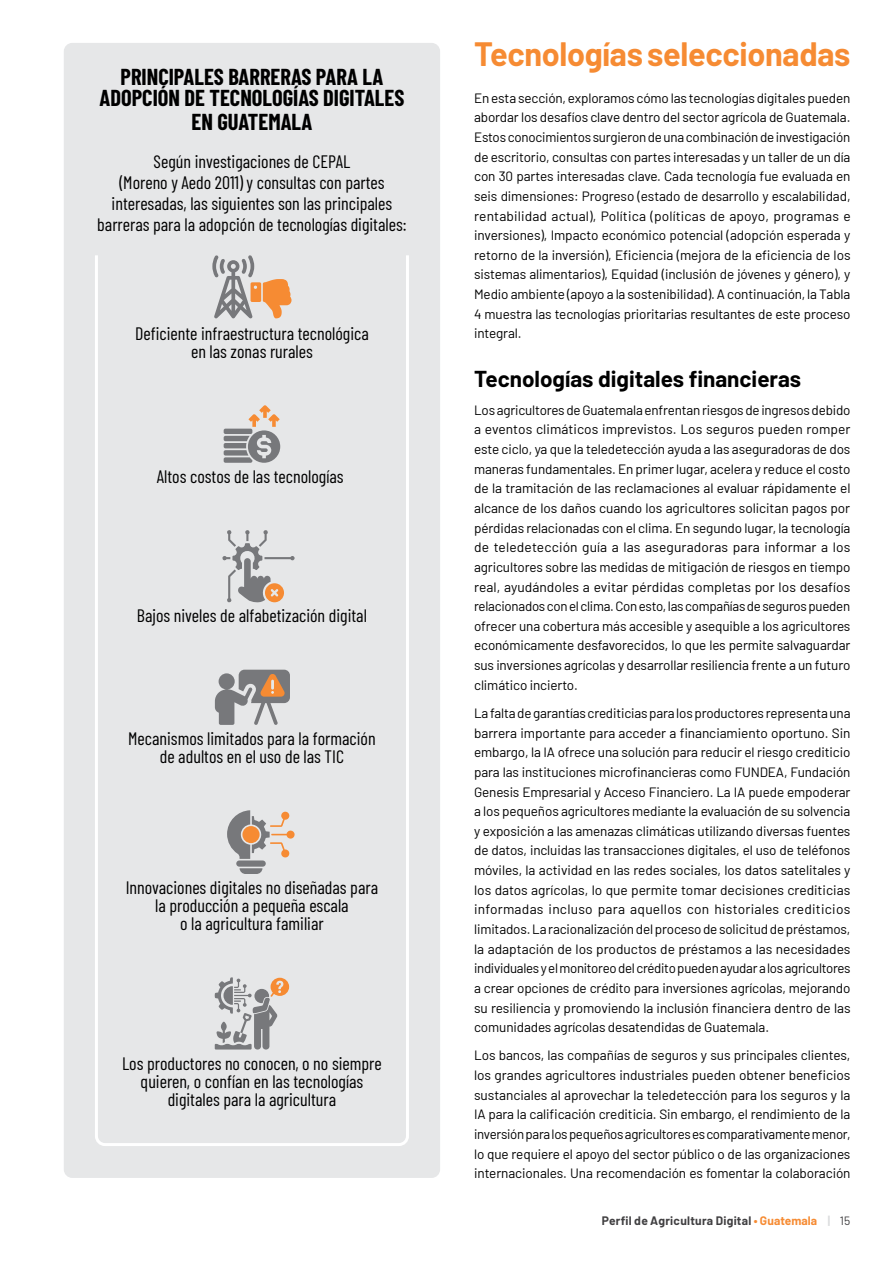
<style>
.page{position:relative;width:893px;height:1263px;background:#fff}
.page>*{position:absolute;margin:0;border:0;box-sizing:border-box;transform-origin:0 0}
.t1{font:700 33px "Barlow";letter-spacing:-.01em;color:#f68b33}
.t2{font:700 22.5px/21px "Barlow Condensed";color:#000;text-align:center}
.t3{font:700 22.5px "Barlow";color:#000}
.t4{font:18px/18px "Barlow Condensed";color:#000;text-align:center}
.t5{font:13.5px/19.6px "Barlow";letter-spacing:-.01em;color:#000;text-align:justify}
.t6{font:700 12px "Barlow";letter-spacing:.02em;color:#414042}
.s1{color:#f68b33}
.s2{color:#dcddde}
.s3{font-weight:400}
</style>
<div class="page">
<div style="left:64px;top:43px;width:376px;height:1135px;background:#e6e7e8;border-radius:9px"></div>
<svg style="left:224px;top:405px;width:56px;height:58px"></svg>
<div style="left:95px;top:189px;width:314px;height:957px;border:3px solid #fff;border-radius:9px"></div>
<svg style="left:222px;top:530px;width:73px;height:73px"></svg>
<svg style="left:215px;top:670px;width:75px;height:55px"></svg>
<svg style="left:227px;top:810px;width:68px;height:64px"></svg>
<svg style="left:215px;top:977px;width:74px;height:72px"></svg>
<div style="left:77px;top:176px;width:352px;height:79px;background:#e6e7e8;border-radius:9px"></div>
<svg style="left:212px;top:255px;width:79px;height:63px"></svg>
<h2 class="t2" style="left:100px;top:65px;width:306px">PRINCIPALES BARRERAS PARA LA<br>ADOPCIÓN DE TECNOLOGÍAS DIGITALES</h2>
<h2 class="t2" style="left:192px;top:110px;width:122px">EN GUATEMALA</h2>
<h3 class="t4" style="left:97px;top:150px;width:311px;line-height:21px">Según investigaciones de CEPAL<br>(Moreno y Aedo 2011) y consultas con partes interesadas, las siguientes son las principales barreras para la adopción de tecnologías digitales:</h3>
<h3 class="t4" style="left:135px;top:323px;width:235px">Deficiente infraestructura tecnológica en las zonas rurales</h3>
<h3 class="t4" style="left:157px;top:466px;width:188px">Altos costos de las tecnologías</h3>
<h3 class="t4" style="left:137px;top:606px;width:232px">Bajos niveles de alfabetización digital</h3>
<h3 class="t4" style="left:128px;top:728px;width:249px">Mecanismos limitados para la formación de adultos en el uso de las TIC</h3>
<h3 class="t4" style="left:126px;top:877px;width:254px">Innovaciones digitales no diseñadas para la producción a pequeña escala<br>o la agricultura familiar</h3>
<h3 class="t4" style="left:122px;top:1053px;width:261px">Los productores no conocen, o no siempre quieren, o confían en las tecnologías digitales para la agricultura</h3>
<h1 class="t1" style="left:474px;top:30px;width:378px">Tecnologías seleccionadas</h1>
<p class="t5" style="left:474px;top:87px;width:378px">En esta sección, exploramos cómo las tecnologías digitales pueden abordar los desafíos clave dentro del sector agrícola de Guatemala.<br>Estos conocimientos surgieron de una combinación de investigación de escritorio, consultas con partes interesadas y un taller de un día con 30 partes interesadas clave. Cada tecnología fue evaluada en seis dimensiones: Progreso (estado de desarrollo y escalabilidad, rentabilidad actual), Política (políticas de apoyo, programas e inversiones), Impacto económico potencial (adopción esperada y retorno de la inversión), Eficiencia (mejora de la eficiencia de los sistemas alimentarios), Equidad (inclusión de jóvenes y género), y Medio ambiente (apoyo a la sostenibilidad). A continuación, la Tabla 4 muestra las tecnologías prioritarias resultantes de este proceso integral.</p>
<h2 class="t3" style="left:474px;top:362px;width:329px">Tecnologías digitales financieras</h2>
<p class="t5" style="left:474px;top:399px;width:378px">Los agricultores de Guatemala enfrentan riesgos de ingresos debido a eventos climáticos imprevistos. Los seguros pueden romper este ciclo, ya que la teledetección ayuda a las aseguradoras de dos maneras fundamentales. En primer lugar, acelera y reduce el costo de la tramitación de las reclamaciones al evaluar rápidamente el alcance de los daños cuando los agricultores solicitan pagos por pérdidas relacionadas con el clima. En segundo lugar, la tecnología de teledetección guía a las aseguradoras para informar a los agricultores sobre las medidas de mitigación de riesgos en tiempo real, ayudándoles a evitar pérdidas completas por los desafíos relacionados con el clima. Con esto, las compañías de seguros pueden ofrecer una cobertura más accesible y asequible a los agricultores económicamente desfavorecidos, lo que les permite salvaguardar sus inversiones agrícolas y desarrollar resiliencia frente a un futuro climático incierto.</p>
<p class="t5" style="left:474px;top:702px;width:378px">La falta de garantías crediticias para los productores representa una barrera importante para acceder a financiamiento oportuno. Sin embargo, la IA ofrece una solución para reducir el riesgo crediticio para las instituciones microfinancieras como FUNDEA, Fundación Genesis Empresarial y Acceso Financiero. La IA puede empoderar a los pequeños agricultores mediante la evaluación de su solvencia y exposición a las amenazas climáticas utilizando diversas fuentes de datos, incluidas las transacciones digitales, el uso de teléfonos móviles, la actividad en las redes sociales, los datos satelitales y los datos agrícolas, lo que permite tomar decisiones crediticias informadas incluso para aquellos con historiales crediticios limitados. La racionalización del proceso de solicitud de préstamos, la adaptación de los productos de préstamos a las necesidades individuales y el monitoreo del crédito pueden ayudar a los agricultores a crear opciones de crédito para inversiones agrícolas, mejorando su resiliencia y promoviendo la inclusión financiera dentro de las comunidades agrícolas desatendidas de Guatemala.</p>
<p class="t5" style="left:474px;top:1045px;width:378px">Los bancos, las compañías de seguros y sus principales clientes, los grandes agricultores industriales pueden obtener beneficios sustanciales al aprovechar la teledetección para los seguros y la IA para la calificación crediticia. Sin embargo, el rendimiento de la inversión para los pequeños agricultores es comparativamente menor, lo que requiere el apoyo del sector público o de las organizaciones internacionales. Una recomendación es fomentar la colaboración</p>
<p class="t6" style="left:602px;top:1211px;width:250px">Perfil de Agricultura Digital <span class="s1">• Guatemala</span> <span class="s2">|</span> <span class="s3">15</span></p>
</div>
